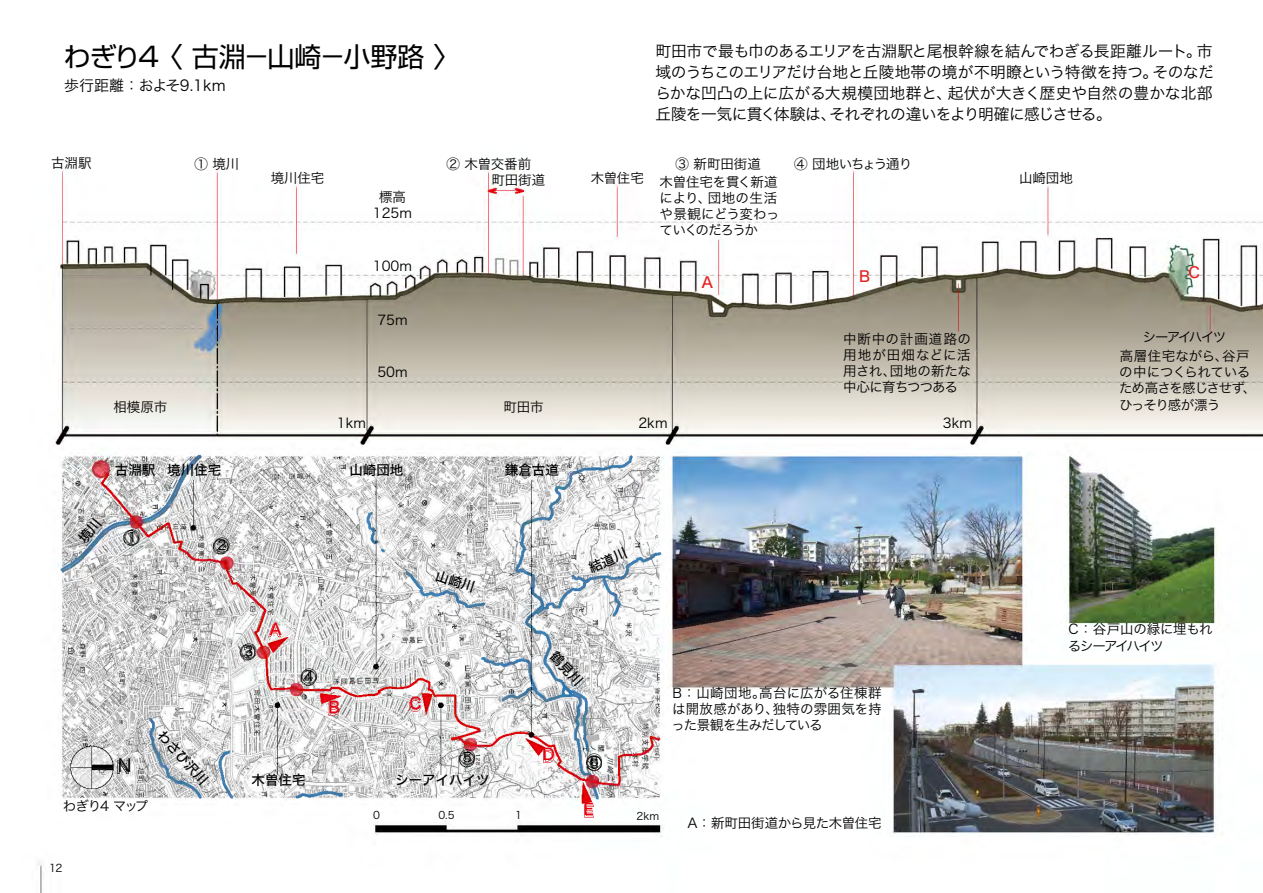
<style>
.page{position:relative;width:1263px;height:893px;background:#fff}
.page>*{position:absolute;margin:0;border:0;box-sizing:border-box;transform-origin:0 0}
.t1{font:27px "Shin Go Pro";color:#000}
.t2{font:18px "Hira Kaku Pro W3";color:#000}
.t3{font:15.75px/21px "Hira Kaku Pro W3";letter-spacing:-.03em;color:#000;text-align:justify}
.t4{font:15.75px "Hiragino Kaku W5 90 msp RKSJ H";color:#e60012}
.t5{font:15px "Hira Kaku Pro W3";color:#000}
.t6{font:15px "Hiragino Kaku W5 90 msp RKSJ H";color:#e51f1f}
.t7{font:13.5px/16.2px "Hira Kaku Pro W3";letter-spacing:-.015em;color:#000;text-align:justify}
.t8{font:13.5px/16.2px "Hira Kaku Pro W3";letter-spacing:-.04em;color:#000}
.t9{font:13.5px "Hiragino Kaku W5 90 msp RKSJ H";color:#000}
.t10{font:13.5px/16.2px "Hira Kaku Pro W3";letter-spacing:-.045em;color:#000}
.t11{font:13.5px "Hira Kaku Pro W3";letter-spacing:-.08em;color:#000}
.t12{font:13.5px "Hira Kaku Pro W3";letter-spacing:-.145em;color:#000}
.t13{font:10.65px "Hira Kaku Pro W3";color:#000}
.t14{font:10.5px "Hira Kaku Pro W3";color:#000}
</style>
<div class="page">
<img style="left:38px;top:167px;width:1225px;height:726px">
<svg style="left:76px;top:517px;width:26px;height:27px"></svg>
<svg style="left:548px;top:649px;width:36px;height:37px"></svg>
<svg style="left:435px;top:570px;width:40px;height:23px"></svg>
<svg style="left:587px;top:547px;width:41px;height:27px"></svg>
<h1 class="t1" style="left:64px;top:34px;width:398px">わぎり4 〈 古淵－山崎－小野路 〉</h1>
<p class="t3" style="left:655px;top:39px;width:560px">町田市で最も巾のあるエリアを古淵駅と尾根幹線を結んでわぎる長距離ルート。市域のうちこのエリアだけ台地と丘陵地帯の境が不明瞭という特徴を持つ。そのなだらかな凹凸の上に広がる大規模団地群と、起伏が大きく歴史や自然の豊かな北部丘陵を一気に貫く体験は、それぞれの違いをより明確に感じさせる。</p>
<p class="t5" style="left:64px;top:72px;width:163px">歩行距離：およそ9.1km</p>
<p class="t7" style="left:51px;top:154px;width:42px">古淵駅</p>
<p class="t7" style="left:195px;top:155px;width:46px">① 境川</p>
<p class="t7" style="left:447px;top:155px;width:86px">② 木曽交番前</p>
<p class="t7" style="left:676px;top:155px;width:87px">③ 新町田街道</p>
<p class="t11" style="left:794px;top:152px;width:119px">④ 団地いちょう通り</p>
<p class="t7" style="left:271px;top:169px;width:55px">境川住宅</p>
<p class="t7" style="left:591px;top:169px;width:55px">木曽住宅</p>
<p class="t7" style="left:1019px;top:169px;width:55px">山崎団地</p>
<p class="t7" style="left:491px;top:171px;width:55px">町田街道</p>
<p class="t7" style="left:660px;top:173px;width:122px;text-align:left">木曽住宅を貫く新道により、団地の生活や景観にどう変わっていくのだろうか</p>
<p class="t7" style="left:379px;top:188px;width:28px">標高</p>
<p class="t7" style="left:373px;top:204px;width:41px">125m</p>
<p class="t7" style="left:373px;top:257px;width:41px">100m</p>
<p class="t7" style="left:377px;top:311px;width:32px">75m</p>
<p class="t7" style="left:377px;top:363px;width:32px">50m</p>
<p class="t7" style="left:113px;top:398px;width:55px">相模原市</p>
<p class="t7" style="left:504px;top:398px;width:42px">町田市</p>
<p class="t7" style="left:337px;top:414px;width:31px">1km</p>
<p class="t9" style="left:115px;top:463px;width:108px">古淵駅 境川住宅</p>
<p class="t9" style="left:505px;top:463px;width:55px">鎌倉古道</p>
<p class="t9" style="left:349px;top:463px;width:55px">山崎団地</p>
<p class="t3" style="left:125px;top:525px;width:17px">①</p>
<p class="t3" style="left:214px;top:534px;width:17px">②</p>
<h2 class="t2" style="left:118px;top:749px;width:15px">N</h2>
<p class="t9" style="left:165px;top:728px;width:69px;rotate:48deg">わさび沢川</p>
<p class="t3" style="left:241px;top:639px;width:17px">③</p>
<p class="t4" style="left:269px;top:621px;width:14px">A</p>
<p class="t3" style="left:301px;top:664px;width:17px">④</p>
<p class="t4" style="left:328px;top:699px;width:13px">B</p>
<p class="t4" style="left:409px;top:695px;width:14px">C</p>
<p class="t4" style="left:542px;top:746px;width:14px">D</p>
<p class="t3" style="left:459px;top:746px;width:17px">⑤</p>
<p class="t3" style="left:586px;top:750px;width:17px">⑥</p>
<p class="t9" style="left:251px;top:773px;width:55px">木曽住宅</p>
<p class="t9" style="left:395px;top:773px;width:96px">シーアイハイツ</p>
<p class="t6" style="left:701px;top:274px;width:13px">A</p>
<p class="t6" style="left:859px;top:269px;width:13px">B</p>
<p class="t6" style="left:1188px;top:264px;width:13px">C</p>
<p class="t7" style="left:843px;top:329px;width:129px">中断中の計画道路の用地が田畑などに活用され、団地の新たな中心に育ちつつある</p>
<p class="t7" style="left:638px;top:414px;width:31px">2km</p>
<p class="t7" style="left:943px;top:414px;width:31px">3km</p>
<p class="t7" style="left:672px;top:684px;width:212px">B：山崎団地。高台に広がる住棟群は開放感があり、独特の雰囲気を持った景観を生みだしている</p>
<p class="t12" style="left:1142px;top:324px;width:85px">シーアイハイツ</p>
<p class="t8" style="left:1119px;top:347px;width:139px">高層住宅ながら、谷戸の中につくられているため高さを感じさせず、ひっそり感が漂う</p>
<p class="t10" style="left:1068px;top:620px;width:146px">C：谷戸山の緑に埋もれるシーアイハイツ</p>
<p class="t7" style="left:63px;top:797px;width:87px">わぎり4 マップ</p>
<p class="t13" style="left:49px;top:859px;width:15px">12</p>
<p class="t4" style="left:584px;top:801px;width:12px">E</p>
<p class="t14" style="left:373px;top:806px;width:8px">0</p>
<p class="t14" style="left:438px;top:806px;width:18px">0.5</p>
<p class="t14" style="left:515px;top:805px;width:8px">1</p>
<p class="t14" style="left:636px;top:806px;width:24px">2km</p>
<p class="t7" style="left:687px;top:813px;width:196px">A：新町田街道から見た木曽住宅</p>
</div>
